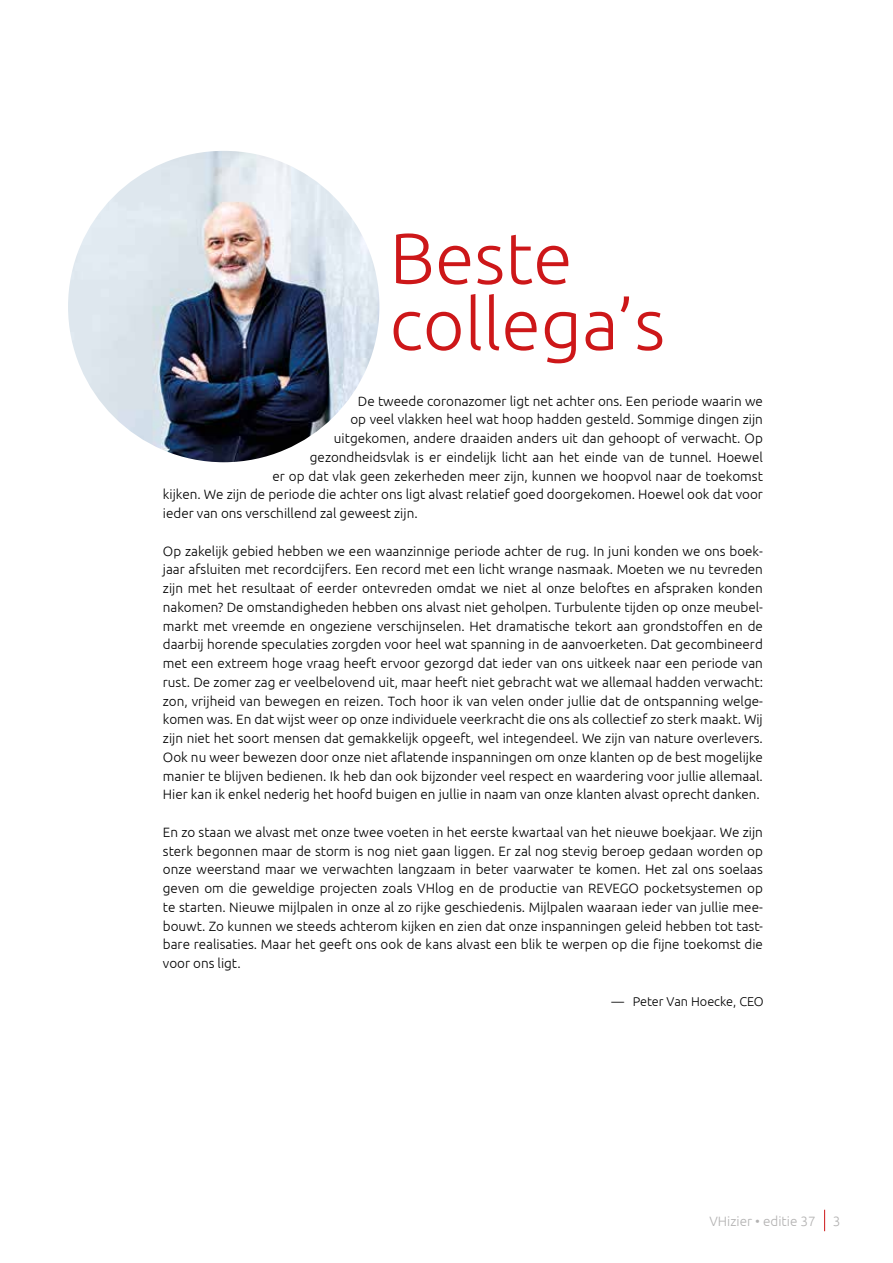
<style>
.page{position:relative;width:893px;height:1263px;background:#fff}
.page>*{position:absolute;margin:0;border:0;box-sizing:border-box;transform-origin:0 0}
.t1{font:300 72px/66px "Ubuntu";color:#cd1719}
.t2{font:300 13.5px/18.8px "Ubuntu";color:#000;text-align:justify}
.t3{font:300 13.5px "Ubuntu";color:#b3b2b2}
.t4{font:300 12.75px "Ubuntu";color:#000}
</style>
<div class="page">
<img style="left:68px;top:151px;width:311px;height:311px;border-radius:156px">
<svg style="left:824px;top:1210px;width:1px;height:21px"></svg>
<h1 class="t1" style="left:390px;top:223px;width:277px">Beste collega’s</h1>
<p class="t2" style="left:358px;top:391px;width:406px">De tweede coronazomer ligt net achter ons. Een periode waarin we</p>
<p class="t2" style="left:350px;top:410px;width:414px">op veel vlakken heel wat hoop hadden gesteld. Sommige dingen zijn</p>
<p class="t2" style="left:334px;top:429px;width:431px">uitgekomen, andere draaiden anders uit dan gehoopt of verwacht. Op</p>
<p class="t2" style="left:310px;top:447px;width:454px">gezondheidsvlak is er eindelijk licht aan het einde van de tunnel. Hoewel</p>
<p class="t2" style="left:272px;top:466px;width:492px">er op dat vlak geen zekerheden meer zijn, kunnen we hoopvol naar de toekomst</p>
<p class="t2" style="left:163px;top:485px;width:602px">kijken. We zijn de periode die achter ons ligt alvast relatief goed doorgekomen. Hoewel ook dat voor</p>
<p class="t2" style="left:163px;top:504px;width:256px">ieder van ons verschillend zal geweest zijn.</p>
<p class="t2" style="left:163px;top:541px;width:602px">Op zakelijk gebied hebben we een waanzinnige periode achter de rug. In juni konden we ons boek&shy;jaar afsluiten met recordcijfers. Een record met een licht wrange nasmaak. Moeten we nu tevreden zijn met het resultaat of eerder ontevreden omdat we niet al onze beloftes en afspraken konden nakomen? De omstandigheden hebben ons alvast niet geholpen. Turbulente tijden op onze meubel&shy;markt met vreemde en ongeziene verschijnselen. Het dramatische tekort aan grondstoffen en de daarbij horende speculaties zorgden voor heel wat spanning in de aanvoerketen. Dat gecombineerd met een extreem hoge vraag heeft ervoor gezorgd dat ieder van ons uitkeek naar een periode van rust. De zomer zag er veelbelovend uit, maar heeft niet gebracht wat we allemaal hadden verwacht: zon, vrijheid van bewegen en reizen. Toch hoor ik van velen onder jullie dat de ontspanning welge&shy;komen was. En dat wijst weer op onze individuele veerkracht die ons als collectief zo sterk maakt. Wij zijn niet het soort mensen dat gemakkelijk opgeeft, wel integendeel. We zijn van nature overlevers.<br>Ook nu weer bewezen door onze niet aflatende inspanningen om onze klanten op de best mogelijke manier te blijven bedienen. Ik heb dan ook bijzonder veel respect en waardering voor jullie allemaal.<br>Hier kan ik enkel nederig het hoofd buigen en jullie in naam van onze klanten alvast oprecht danken.</p>
<p class="t2" style="left:163px;top:822px;width:602px">En zo staan we alvast met onze twee voeten in het eerste kwartaal van het nieuwe boekjaar. We zijn sterk begonnen maar de storm is nog niet gaan liggen. Er zal nog stevig beroep gedaan worden op onze weerstand maar we verwachten langzaam in beter vaarwater te komen. Het zal ons soelaas geven om die geweldige projecten zoals VHlog en de productie van REVEGO pocketsystemen op te starten. Nieuwe mijlpalen in onze al zo rijke geschiedenis. Mijlpalen waaraan ieder van jullie mee&shy;bouwt. Zo kunnen we steeds achterom kijken en zien dat onze inspanningen geleid hebben tot tast&shy;bare realisaties. Maar het geeft ons ook de kans alvast een blik te werpen op die fijne toekomst die voor ons ligt.</p>
<p class="t4" style="left:611px;top:993px;width:154px">— Peter Van Hoecke, CEO</p>
<p class="t3" style="left:709px;top:1213px;width:108px">VHizier • editie 37</p>
<p class="t3" style="left:833px;top:1213px;width:9px">3</p>
</div>
